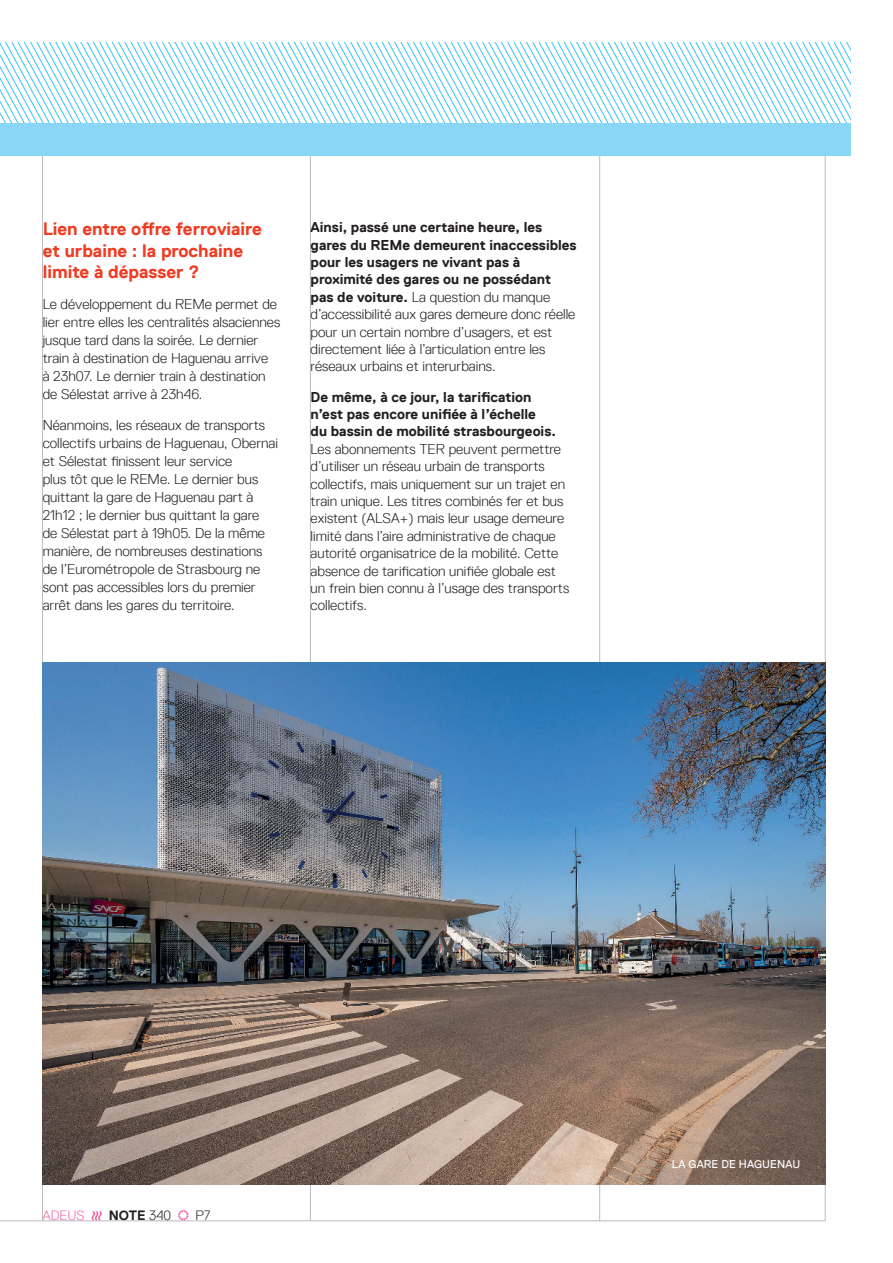
<style>
.page{position:relative;width:893px;height:1263px;background:#fff}
.page>*{position:absolute;margin:0;border:0;box-sizing:border-box;transform-origin:0 0}
.t1{font:700 18px/21.6px "Replica";color:#ef3c22}
.t2{font:300 14.25px/17.4px "Replica";color:#231f20}
.t3{font:700 14.25px/17.4px "Replica";color:#231f20}
.t4{font:700 13.5px "Replica";color:#231f20}
.t5{font:300 13.5px "Replica";color:#f166a7}
.t6{font:300 13.5px "Replica";color:#231f20}
.t7{font:11.25px "Replica";letter-spacing:.01em;color:#fff}
.s1{font-weight:700}
.s2{font-weight:300}
</style>
<div class="page">
<hr style="left:0;top:1220px;width:825px;height:1px;background:#bcbdc0">
<hr style="left:825px;top:155px;width:1px;height:1066px;background:#bcbdc0">
<hr style="left:42px;top:155px;width:1px;height:1066px;background:#bcbdc0">
<svg style="left:92px;top:1211px;width:10px;height:9px"></svg>
<svg style="left:178px;top:1210px;width:10px;height:10px"></svg>
<hr style="left:310px;top:155px;width:1px;height:1066px;background:#bcbdc0">
<hr style="left:599px;top:155px;width:1px;height:1066px;background:#bcbdc0">
<img style="left:43px;top:663px;width:782px;height:522px">
<div style="left:0;top:122px;width:850px;height:33px;background:#89d6f7"></div>
<svg style="left:0;top:43px;width:850px;height:80px"></svg>
<p class="t1" style="left:43px;top:218px;width:221px">Lien entre offre ferroviaire et urbaine : la prochaine limite à dépasser ?</p>
<p class="t2" style="left:43px;top:295px;width:239px;line-height:18px">Le développement du REMe permet de lier entre elles les centralités alsaciennes jusque tard dans la soirée. Le dernier train à destination de Haguenau arrive<br>à 23h07. Le dernier train à destination de Sélestat arrive à 23h46.</p>
<p class="t2" style="left:43px;top:416px;width:237px;line-height:18px">Néanmoins, les réseaux de transports collectifs urbains de Haguenau, Obernai et Sélestat finissent leur service<br>plus tôt que le REMe. Le dernier bus quittant la gare de Haguenau part à 21h12 ; le dernier bus quittant la gare<br>de Sélestat part à 19h05. De la même manière, de nombreuses destinations de l’Eurométropole de Strasbourg ne sont pas accessibles lors du premier arrêt dans les gares du territoire.</p>
<p class="t2" style="left:311px;top:219px;width:268px"><span class="s1">Ainsi, passé une certaine heure, les gares du REMe demeurent inaccessibles pour les usagers ne vivant pas à proximité des gares ou ne possédant pas de voiture.</span> La question du manque d’accessibilité aux gares demeure donc réelle pour un certain nombre d’usagers, et est directement liée à l’articulation entre les réseaux urbains et interurbains.</p>
<p class="t3" style="left:311px;top:388px;width:247px">De même, à ce jour, la tarification n’est pas encore unifiée à l’échelle du bassin de mobilité strasbourgeois.</p>
<p class="t2" style="left:311px;top:440px;width:260px">Les abonnements TER peuvent permettre d’utiliser un réseau urbain de transports collectifs, mais uniquement sur un trajet en train unique. Les titres combinés fer et bus existent (ALSA+) mais leur usage demeure limité dans l’aire administrative de chaque autorité organisatrice de la mobilité. Cette absence de tarification unifiée globale est un frein bien connu à l’usage des transports collectifs.</p>
<p class="t5" style="left:43px;top:1208px;width:43px">ADEUS</p>
<p class="t4" style="left:109px;top:1208px;width:64px">NOTE <span class="s2">340</span></p>
<p class="t6" style="left:195px;top:1208px;width:16px">P7</p>
<p class="t7" style="left:672px;top:1158px;width:130px">LA GARE DE HAGUENAU</p>
</div>
